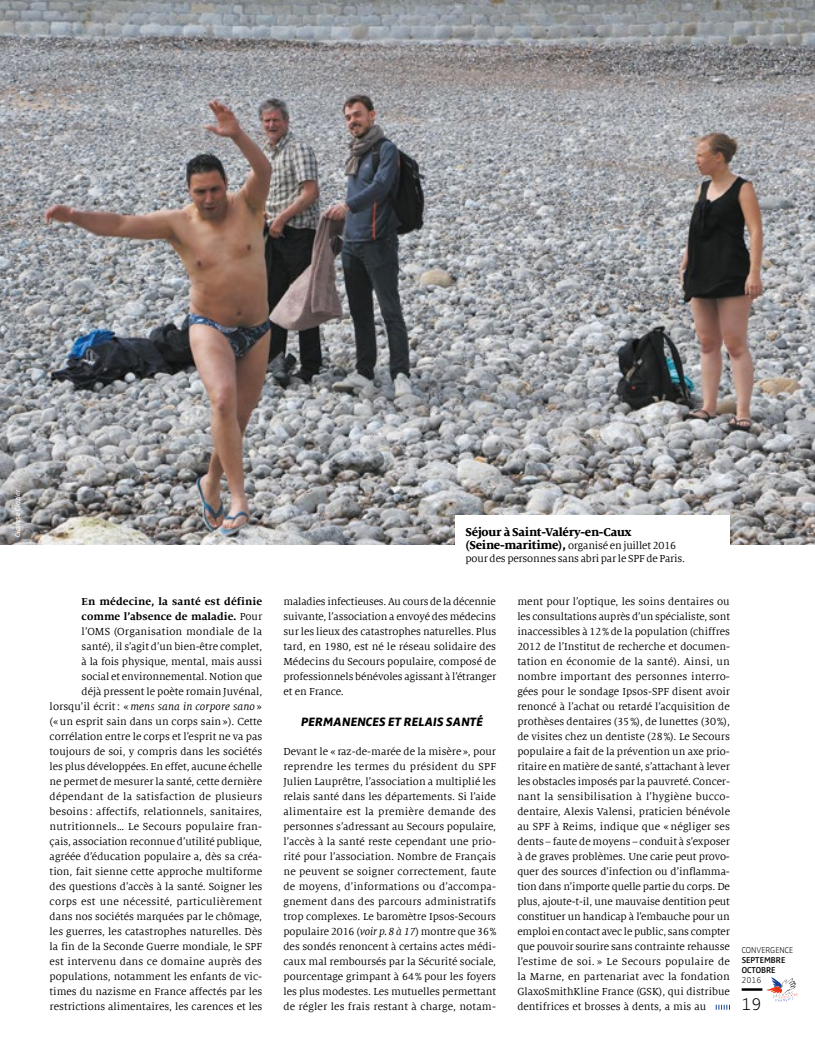
<style>
.page{position:relative;width:815px;height:1063px;background:#fff}
.page>*{position:absolute;margin:0;border:0;box-sizing:border-box;transform-origin:0 0}
.t1{font:300 expanded 17.5px "Zwo OT";color:#000}
.t2{font:800 12.5px "Milo Serif Offc";letter-spacing:-.02em;color:#000}
.t3{font:italic 800 12.5px "Zwo OT";letter-spacing:.01em;color:#000}
.t4{font:11.25px/15px "Milo Serif Offc";color:#000;text-align:justify}
.t5{font:600 8.75px/10px "Zwo OT";color:#000}
.t6{font:300 expanded 8.75px "Zwo OT";color:#000}
.t7{font:italic 7.5px "Zwo OT";color:#fff}
.s1{font-weight:800;font-size:12.5px}
.s2{font-weight:700}
.s3{font-style:italic}
</style>
<div class="page">
<img style="left:0;top:0;width:815px;height:545px">
<div style="left:455px;top:516px;width:275px;height:58px;background:#fff"></div>
<svg style="left:716px;top:1005px;width:14px;height:5px"></svg>
<hr style="left:742px;top:988px;width:20px;height:3px;background:#000">
<svg style="left:767px;top:977px;width:31px;height:25px"></svg>
<p class="t7" style="left:13px;top:537px;width:49px;rotate:-90deg">Clarisse Clozier</p>
<p class="t2" style="left:466px;top:525px;width:168px">Séjour à Saint-Valéry-en-Caux</p>
<p class="t4" style="left:466px;top:539px;width:221px;line-height:13.1px"><span class="s1">(Seine-maritime),</span> organisé en juillet 2016 pour des personnes sans abri par le SPF de Paris.</p>
<p class="t4" style="left:50px;top:594px;width:214px;text-align:right"><span class="s2">En médecine, la santé est définie comme l’absence de maladie.</span> Pour<br>l’OMS (Organisation mondiale de la santé), il s’agit d’un bien-être complet,<br>à la fois physique, mental, mais aussi<br>social et environnemental. Notion que<br>déjà pressent le poète romain Juvénal, lorsqu’il écrit: «<span class="s3">mens sana in corpore sano</span> » («un esprit sain dans un corps sain»). Cette corrélation entre le corps et l’esprit ne va pas toujours de soi, y compris dans les sociétés les plus développées. En effet, aucune échelle ne permet de mesurer la santé, cette dernière dépendant de la satisfaction de plusieurs besoins : affectifs, relationnels, sanitaires, nutritionnels… Le Secours populaire fran&shy;çais, association reconnue d’utilité publique, agréée d’éducation populaire a, dès sa créa&shy;tion, fait sienne cette approche multiforme des questions d’accès à la santé. Soigner les corps est une nécessité, particulièrement dans nos sociétés marquées par le chômage, les guerres, les catastrophes naturelles. Dès la fin de la Seconde Guerre mondiale, le SPF est intervenu dans ce domaine auprès des populations, notamment les enfants de vic&shy;times du nazisme en France affectés par les restrictions alimentaires, les carences et les</p>
<p class="t4" style="left:283px;top:594px;width:214px">maladies infectieuses. Au cours de la décennie suivante, l’association a envoyé des médecins sur les lieux des catastrophes naturelles. Plus tard, en 1980, est né le réseau solidaire des Médecins du Secours populaire, composé de professionnels bénévoles agissant à l’étranger et en France.</p>
<p class="t3" style="left:301px;top:714px;width:183px">PERMANENCES ET RELAIS SANTÉ</p>
<p class="t4" style="left:283px;top:744px;width:214px">Devant le « raz-de-marée de la misère», pour reprendre les termes du président du SPF Julien Lauprêtre, l’association a multiplié les relais santé dans les départements. Si l’aide alimentaire est la première demande des personnes s’adressant au Secours populaire, l’accès à la santé reste cependant une prio&shy;rité pour l’association. Nombre de Français ne peuvent se soigner correctement, faute de moyens, d’informations ou d’accompa&shy;gnement dans des parcours administratifs trop complexes. Le baromètre Ipsos-Secours populaire 2016 (<span class="s3">voir p.8 à 17</span>) montre que 36% des sondés renoncent à certains actes médi&shy;caux mal remboursés par la Sécurité sociale, pourcentage grimpant à 64% pour les foyers les plus modestes. Les mutuelles permettant de régler les frais restant à charge, notam-</p>
<p class="t4" style="left:517px;top:594px;width:214px">ment pour l’optique, les soins dentaires ou les consultations auprès d’un spécialiste, sont inaccessibles à 12% de la population (chiffres 2012 de l’Institut de recherche et documen&shy;tation en économie de la santé). Ainsi, un nombre important des personnes interro&shy;gées pour le sondage Ipsos-SPF disent avoir renoncé à l’achat ou retardé l’acquisition de prothèses dentaires (35%), de lunettes (30%), de visites chez un dentiste (28%). Le Secours populaire a fait de la prévention un axe prio&shy;ritaire en matière de santé, s’attachant à lever les obstacles imposés par la pauvreté. Concer&shy;nant la sensibilisation à l’hygiène bucco&shy;dentaire, Alexis Valensi, praticien bénévole au SPF à Reims, indique que «négliger ses dents–faute de moyens–conduit à s’exposer à de graves problèmes. Une carie peut provo&shy;quer des sources d’infection ou d’inflamma&shy;tion dans n’importe quelle partie du corps. De plus, ajoute-t-il, une mauvaise dentition peut constituer un handicap à l’embauche pour un emploi en contact avec le public, sans compter que pouvoir sourire sans contrainte rehausse l’estime de soi. » Le Secours populaire de la Marne, en partenariat avec la fondation GlaxoSmithKline France (GSK), qui distribue dentifrices et brosses à dents, a mis au</p>
<p class="t6" style="left:742px;top:945px;width:53px">CONVERGENCE</p>
<p class="t5" style="left:742px;top:955px;width:45px">SEPTEMBRE<br>OCTOBRE</p>
<p class="t6" style="left:742px;top:975px;width:21px">2016</p>
<h1 class="t1" style="left:742px;top:994px;width:21px">19</h1>
</div>
